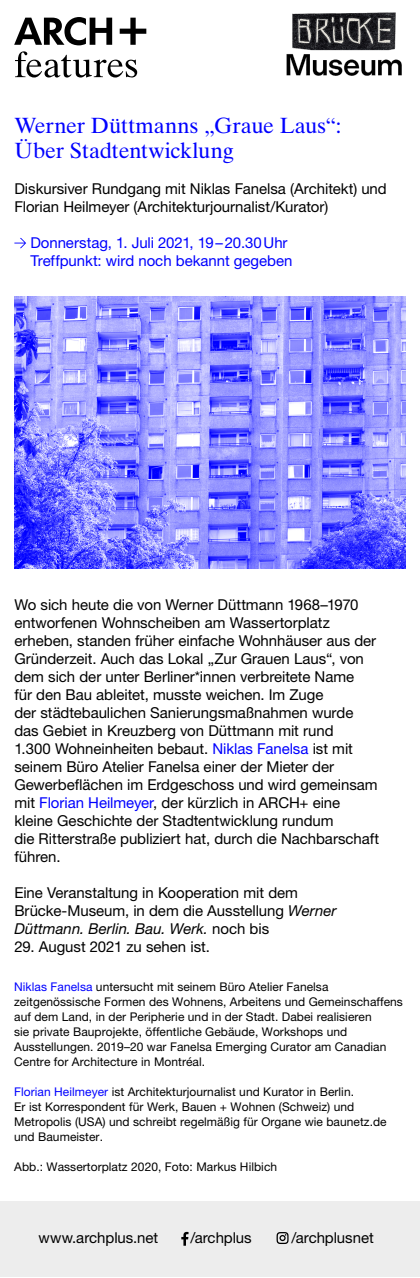
<style>
.page{position:relative;width:420px;height:1278px;background:#fff}
.page>*{position:absolute;margin:0;border:0;box-sizing:border-box;transform-origin:0 0}
.t1{font:22px/25px "Times Ten LT";letter-spacing:-.01em;color:#00f}
.t2{font:15px/18px "Helvetica Neue LT Pro";letter-spacing:-.005em;color:#000}
.t3{font:15px/18px "Helvetica Neue LT Pro";letter-spacing:-.005em;color:#00f}
.t4{font:12px/15px "Helvetica Neue LT Pro";letter-spacing:.005em;color:#000}
.s1{color:#00f}
.s2{font-style:italic}
</style>
<div class="page">
<svg style="left:14px;top:17px;width:132px;height:28px"></svg>
<svg style="left:15px;top:51px;width:122px;height:27px"></svg>
<svg style="left:14px;top:238px;width:12px;height:10px"></svg>
<img style="left:286px;top:12px;width:116px;height:64px">
<img style="left:14px;top:296px;width:392px;height:273px">
<div style="left:0;top:1201px;width:420px;height:76px;background:#ededed"></div>
<svg style="left:181px;top:1232px;width:8px;height:14px"></svg>
<svg style="left:277px;top:1232px;width:12px;height:12px"></svg>
<h1 class="t1" style="left:14px;top:113px;width:328px">Werner Düttmanns „Graue Laus“:<br>Über Stadtentwicklung</h1>
<p class="t2" style="left:14px;top:180px;width:374px">Diskursiver Rundgang mit Niklas Fanelsa (Architekt) und<br>Florian Heilmeyer (Architekturjournalist/Kurator)</p>
<p class="t3" style="left:30px;top:234px;width:264px">Donnerstag, 1. Juli 2021, 19–20.30Uhr<br>Treffpunkt: wird noch bekannt gegeben</p>
<p class="t2" style="left:14px;top:595px;width:366px">Wo sich heute die von Werner Düttmann 1968–1970 entworfenen Wohnscheiben am Wassertorplatz erheben, standen früher einfache Wohnhäuser aus der Gründerzeit. Auch das Lokal „Zur Grauen Laus“, von dem sich der unter Berliner*innen verbreitete Name<br>für den Bau ableitet, musste weichen. Im Zuge<br>der städtebaulichen Sanierungsmaßnahmen wurde das Gebiet in Kreuzberg von Düttmann mit rund<br>1.300 Wohneinheiten bebaut. <span class="s1">Niklas Fanelsa</span> ist mit seinem Büro Atelier Fanelsa einer der Mieter der Gewerbeflächen im Erdgeschoss und wird gemeinsam mit <span class="s1">Florian Heilmeyer</span>, der kürzlich in ARCH+ eine kleine Geschichte der Stadtentwicklung rundum<br>die Ritterstraße publiziert hat, durch die Nachbarschaft führen.</p>
<p class="t2" style="left:14px;top:883px;width:324px">Eine Veranstaltung in Kooperation mit dem<br>Brücke-Museum, in dem die Ausstellung <span class="s2">Werner<br>Düttmann. Berlin. Bau. Werk.</span> noch bis</p>
<p class="t2" style="left:14px;top:937px;width:197px">29. August 2021 zu sehen ist.</p>
<p class="t4" style="left:14px;top:979px;width:390px"><span class="s1">Niklas Fanelsa</span> untersucht mit seinem Büro Atelier Fanelsa zeitgenössische Formen des Wohnens, Arbeitens und Gemeinschaffens auf dem Land, in der Peripherie und in der Stadt. Dabei realisieren<br>sie private Bauprojekte, öffentliche Gebäude, Workshops und Ausstellungen. 2019–20 war Fanelsa Emerging Curator am Canadian Centre for Architecture in Montréal.</p>
<p class="t4" style="left:14px;top:1084px;width:374px"><span class="s1">Florian Heilmeyer</span> ist Architekturjournalist und Kurator in Berlin.<br>Er ist Korrespondent für Werk, Bauen + Wohnen (Schweiz) und Metropolis (USA) und schreibt regelmäßig für Organe wie baunetz.de und Baumeister.</p>
<p class="t4" style="left:14px;top:1159px;width:265px">Abb.: Wassertorplatz 2020, Foto: Markus Hilbich</p>
<p class="t2" style="left:38px;top:1229px;width:121px">www.archplus.net</p>
<p class="t2" style="left:190px;top:1229px;width:63px">/archplus</p>
<p class="t2" style="left:291px;top:1229px;width:84px">/archplusnet</p>
</div>
